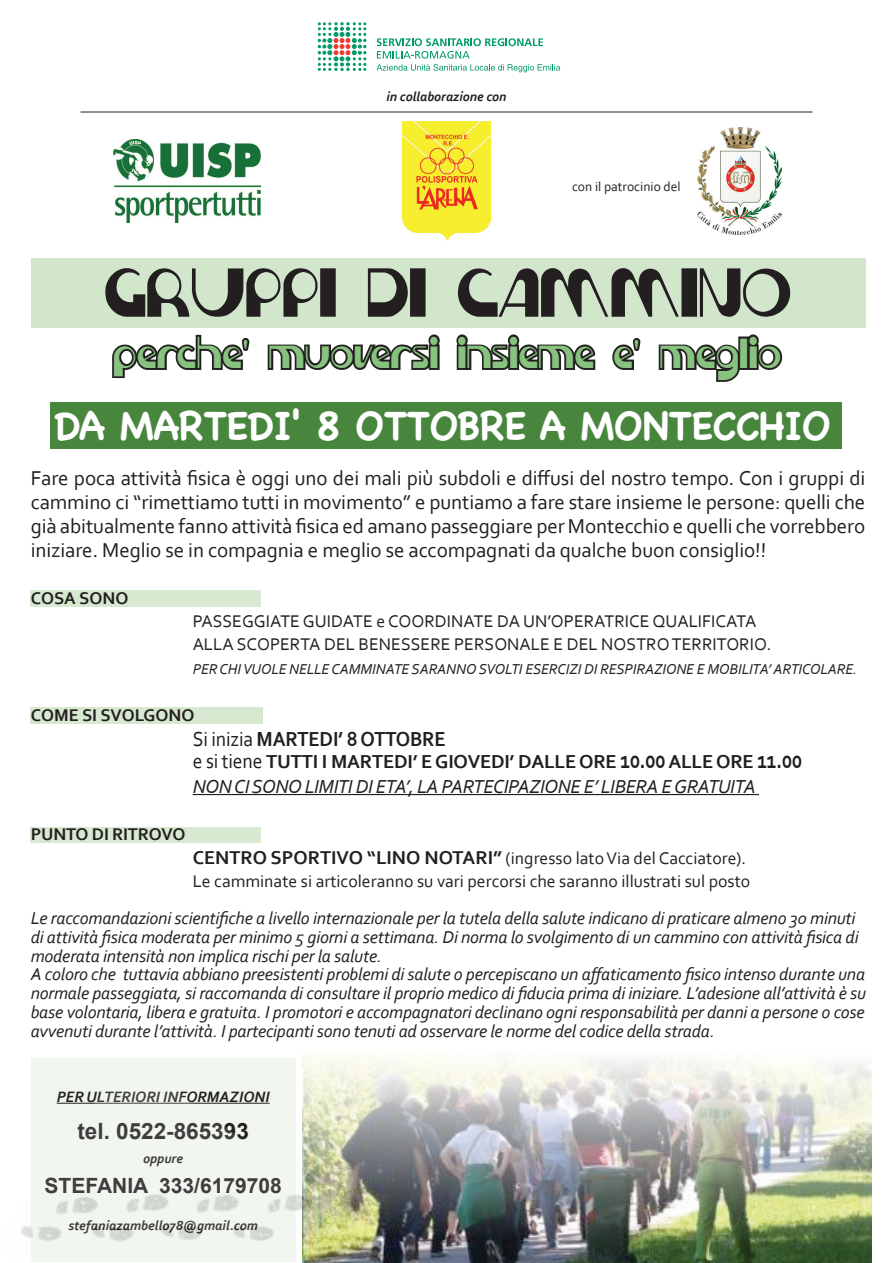
<style>
.page{position:relative;width:893px;height:1263px;background:#fff}
.page>*{position:absolute;margin:0;border:0;box-sizing:border-box;transform-origin:0 0}
.t1{font:69.15px "Krome";color:#231f20;scale:.87 1}
.t2{font:40.8px "Krome";letter-spacing:.025em;color:#87c37f;scale:.87 1}
.t3{font:700 39.45px "Chalkboard";letter-spacing:-.015em;color:#fff}
.t4{font:700 22.5px "Arial";color:#231f20}
.t5{font:700 21.3px "Corbel";letter-spacing:-.01em;color:#231f20;scale:.93 1}
.t6{font:21px/24px "Corbel";letter-spacing:-.005em;color:#231f20;text-align:justify}
.t7{font:700 21px "Arial";color:#231f20}
.t8{font:italic 19.65px/24.6px "Corbel";letter-spacing:-.025em;color:#231f20}
.t9{font:italic 18px/18.8px "Corbel";letter-spacing:-.01em;color:#231f20}
.t10{font:17.7px/22.5px "Corbel";color:#231f20}
.t11{font:700 17.7px "Corbel";color:#231f20}
.t12{font:italic 700 15.75px "Corbel";color:#231f20}
.t13{font:italic 15px "Corbel";letter-spacing:-.01em;color:#231f20}
.t14{font:italic 700 13.8px "Corbel";color:#231f20}
.t15{font:italic 700 13.5px "Corbel";color:#231f20}
.t16{font:13.5px "Corbel";color:#231f20}
.s1{font-weight:400}
.s2{font-style:normal;font-size:21.3px}
.s3{font-weight:700;font-style:normal}
.s4{font-weight:700;font-style:normal;font-size:25.65px}
.s5{font-weight:700;font-size:19.5px}
</style>
<div class="page">
<div style="left:31px;top:707px;width:232px;height:17px;background:#d6e8d0"></div>
<div style="left:31px;top:827px;width:230px;height:16px;background:#d8e9d2"></div>
<div style="left:31px;top:590px;width:230px;height:16px;background:#d8e9d2"></div>
<img style="left:319px;top:1056px;width:553px;height:207px">
<div style="left:31px;top:258px;width:834px;height:70px;background:#d1e6cb"></div>
<hr style="left:193px;top:794px;width:566px;height:1px;background:#231f20">
<img style="left:402px;top:121px;width:89px;height:119px">
<img style="left:113px;top:139px;width:148px;height:83px">
<svg style="left:112px;top:334px;width:138px;height:44px"></svg>
<svg style="left:267px;top:334px;width:173px;height:36px"></svg>
<svg style="left:456px;top:334px;width:140px;height:36px"></svg>
<svg style="left:612px;top:338px;width:29px;height:32px"></svg>
<svg style="left:658px;top:334px;width:125px;height:48px"></svg>
<div style="left:50px;top:402px;width:792px;height:47px;background:#48863e"></div>
<img style="left:697px;top:127px;width:84px;height:107px">
<svg style="left:318px;top:23px;width:48px;height:48px"></svg>
<svg style="left:377px;top:38px;width:183px;height:34px"></svg>
<img style="left:21px;top:1057px;width:313px;height:206px">
<hr style="left:81px;top:112px;width:731px;height:1px;background:#231f20">
<p class="t15" style="left:386px;top:88px;width:122px">in collaborazione con</p>
<p class="t16" style="left:572px;top:178px;width:110px">con il patrocinio del</p>
<h1 class="t1" style="left:103px;top:263px;width:792px">gruppi di cammino</h1>
<h2 class="t2" style="left:112px;top:336px;width:769px">perche' muoversi insieme e' meglio</h2>
<h3 class="t3" style="left:55px;top:402px;width:778px">DA MARTEDI' 8 OTTOBRE A MONTECCHIO</h3>
<p class="t6" style="left:31px;top:465px;width:836px">Fare poca attività fisica è oggi uno dei mali più subdoli e diffusi del nostro tempo. Con i gruppi di cammino ci “rimettiamo tutti in movimento” e puntiamo a fare stare insieme le persone: quelli che già abitualmente fanno attività fisica ed amano passeggiare per Montecchio e quelli che vorrebbero iniziare. Meglio se in compagnia e meglio se accompagnati da qualche buon consiglio!!</p>
<p class="t11" style="left:31px;top:587px;width:99px">COSA SONO</p>
<p class="t10" style="left:193px;top:610px;width:580px">PASSEGGIATE GUIDATE e COORDINATE DA UN’OPERATRICE QUALIFICATA<br>ALLA SCOPERTA DEL BENESSERE PERSONALE E DEL NOSTRO TERRITORIO.</p>
<p class="t13" style="left:193px;top:659px;width:666px">PER CHI VUOLE NELLE CAMMINATE SARANNO SVOLTI ESERCIZI DI RESPIRAZIONE E MOBILITA’ ARTICOLARE.</p>
<p class="t11" style="left:31px;top:704px;width:165px">COME SI SVOLGONO</p>
<p class="t5" style="left:193px;top:725px;width:273px"><span class="s1">Si inizia</span> MARTEDI’ 8 OTTOBRE</p>
<p class="t8" style="left:193px;top:749px;width:611px"><span class="s2">e si tiene</span> <span class="s3">TUTTI I MARTEDI’ E GIOVEDI’ DALLE ORE</span> <span class="s4">10.00</span> <span class="s3">ALLE ORE</span> <span class="s4">11.00<br></span>NON CI SONO LIMITI DI ETA’, LA PARTECIPAZIONE E’ LIBERA E GRATUITA</p>
<p class="t11" style="left:31px;top:823px;width:156px">PUNTO DI RITROVO</p>
<p class="t10" style="left:193px;top:845px;width:559px;line-height:23.7px"><span class="s5">CENTRO SPORTIVO “LINO NOTARI”</span> (ingresso lato Via del Cacciatore).<br>Le camminate si articoleranno su vari percorsi che saranno illustrati sul posto</p>
<p class="t9" style="left:31px;top:908px;width:837px">Le raccomandazioni scientifiche a livello internazionale per la tutela della salute indicano di praticare almeno 30 minuti di attività fisica moderata per minimo 5 giorni a settimana. Di norma lo svolgimento di un cammino con attività fisica di moderata intensità non implica rischi per la salute.<br>A coloro che tuttavia abbiano preesistenti problemi di salute o percepiscano un affaticamento fisico intenso durante una normale passeggiata, si raccomanda di consultare il proprio medico di fiducia prima di iniziare. L’adesione all’attività è su base volontaria, libera e gratuita. I promotori e accompagnatori declinano ogni responsabilità per danni a persone o cose avvenuti durante l’attività. I partecipanti sono tenuti ad osservare le norme del codice della strada.</p>
<p class="t12" style="left:57px;top:1087px;width:214px">PER ULTERIORI INFORMAZIONI</p>
<p class="t4" style="left:77px;top:1116px;width:173px">tel. 0522-865393</p>
<p class="t14" style="left:143px;top:1149px;width:42px">oppure</p>
<p class="t7" style="left:44px;top:1171px;width:239px">STEFANIA 333/6179708</p>
<p class="t14" style="left:68px;top:1216px;width:191px">stefaniazambello78@gmail.com</p>
</div>
